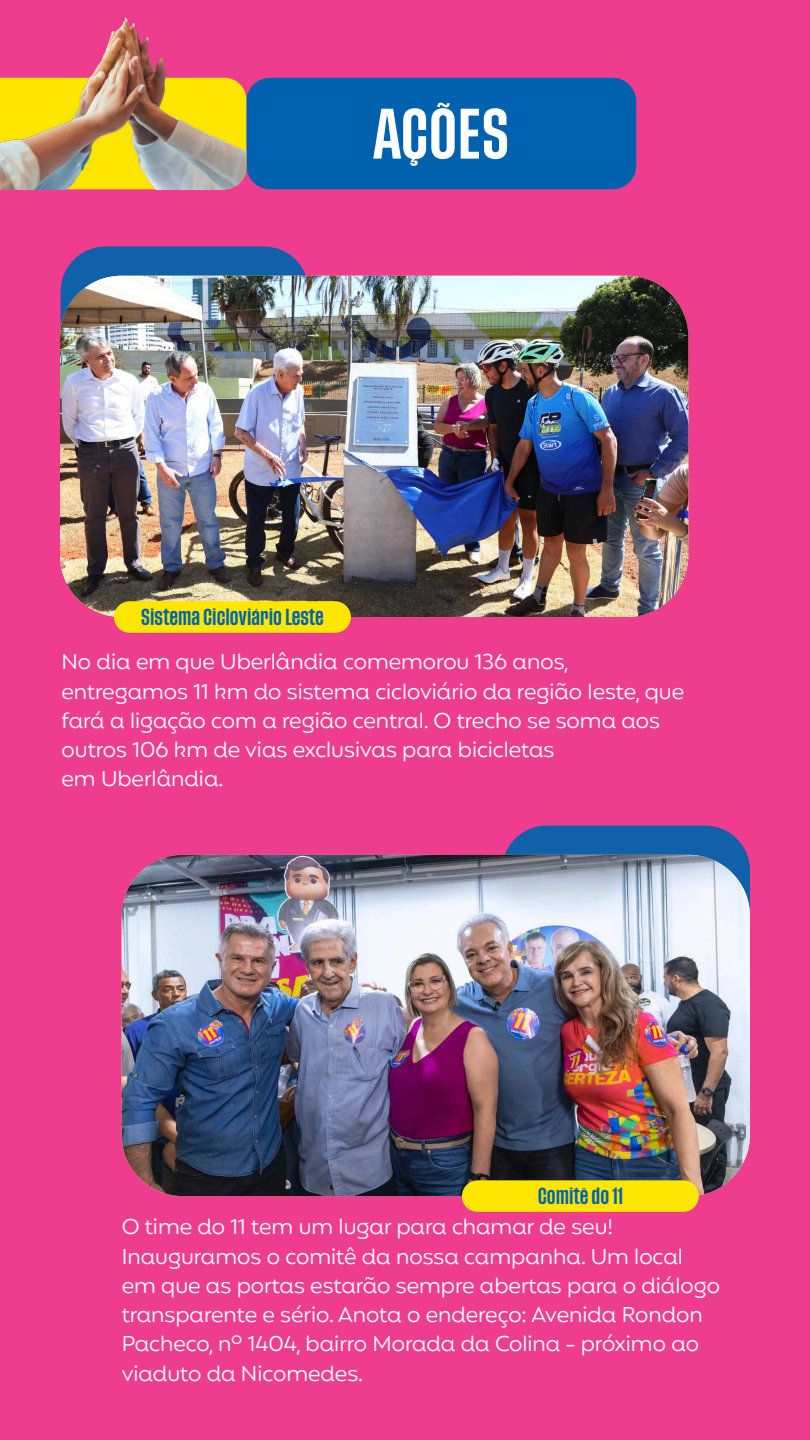
<style>
.page{position:relative;width:810px;height:1440px;background:#ee3d8f}
.page>*{position:absolute;margin:0;border:0;box-sizing:border-box;transform-origin:0 0}
.t1{font:500 52.8px "Tusker Grotesk 5500";color:#fff}
.t2{font:21.75px/29.2px "Mangueira";color:#fff}
.t3{font:500 17.25px "Tusker Grotesk 5500";color:#0064b0}
</style>
<div class="page">
<div style="left:246px;top:78px;width:390px;height:111px;background:#0062af;border-radius:24px"></div>
<img style="left:225px;top:78px;width:21px;height:111px">
<img style="left:0;top:17px;width:225px;height:172px">
<div style="left:61px;top:246px;width:248px;height:285px;background:#1060aa;border-radius:45px"></div>
<div style="left:502px;top:826px;width:248px;height:285px;background:#1060aa;border-radius:45px"></div>
<img style="left:60px;top:276px;width:628px;height:341px">
<img style="left:122px;top:855px;width:628px;height:341px">
<div style="left:114px;top:601px;width:237px;height:32px;background:#ffe600;border-radius:16px"></div>
<div style="left:462px;top:1180px;width:237px;height:32px;background:#ffe600;border-radius:16px"></div>
<h1 class="t1" style="left:373px;top:102px;width:138px">AÇÕES</h1>
<p class="t3" style="left:141px;top:607px;width:185px">Sistema Cicloviário Leste</p>
<p class="t2" style="left:62px;top:649px;width:624px">No dia em que Uberlândia comemorou 136 anos, entregamos 11 km do sistema cicloviário da região leste, que fará a ligação com a região central. O trecho se soma aos outros 106 km de vias exclusivas para bicicletas<br>em Uberlândia.</p>
<p class="t3" style="left:538px;top:1186px;width:87px">Comitê do 11</p>
<p class="t2" style="left:122px;top:1214px;width:600px">O time do 11 tem um lugar para chamar de seu!<br>Inauguramos o comitê da nossa campanha. Um local em que as portas estarão sempre abertas para o diálogo transparente e sério. Anota o endereço: Avenida Rondon Pacheco, nº 1404, bairro Morada da Colina - próximo ao viaduto da Nicomedes.</p>
</div>
